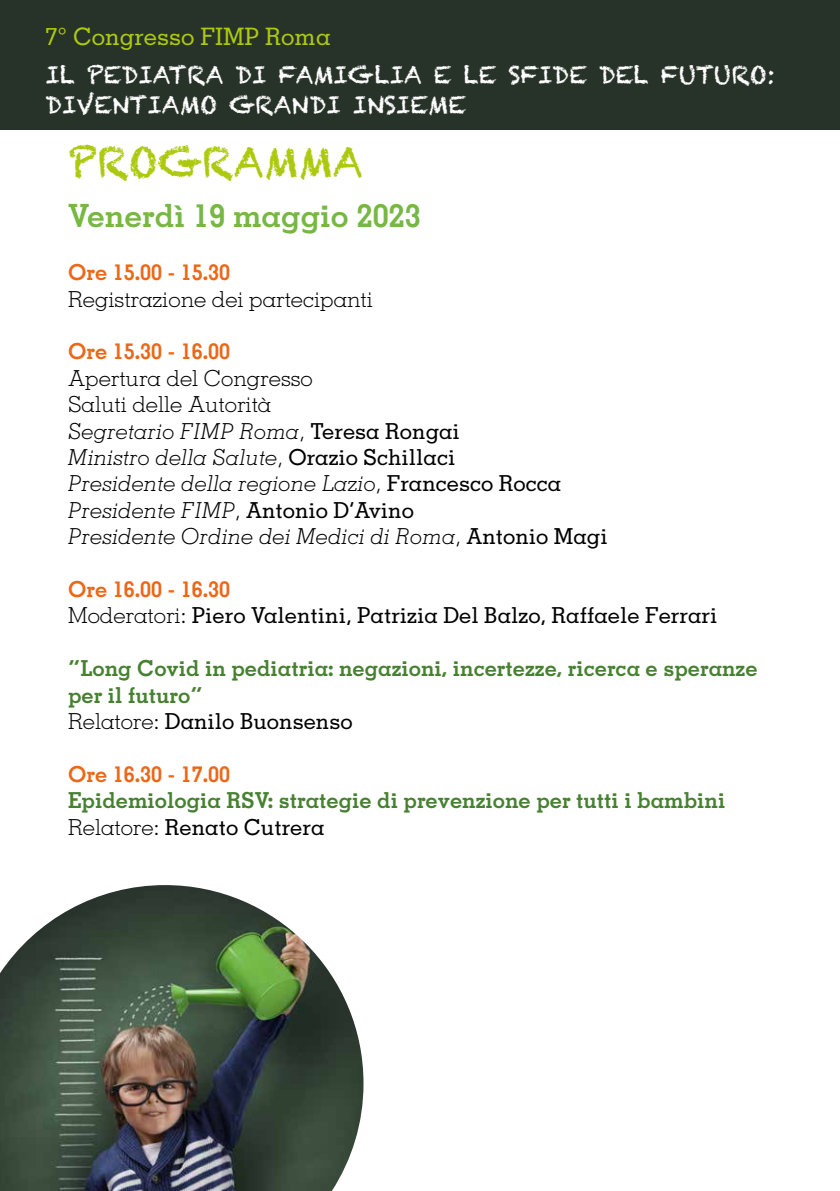
<style>
.page{position:relative;width:840px;height:1191px;background:#fff}
.page>*{position:absolute;margin:0;border:0;box-sizing:border-box;transform-origin:0 0}
.t1{font:40.8px "Chalkduster";color:#adc90e}
.t2{font:700 32px "Memphis LT Std";color:#76b843}
.t3{font:24px/30px "Chalkduster";color:#fff}
.t4{font:500 24px "Memphis LT Std";color:#adc90e}
.t5{font:italic 300 22px/26.4px "Memphis LT Std";color:#000}
.t6{font:700 22px/26.4px "Memphis LT Std";color:#468130}
.t7{font:500 22px/26.4px "Memphis LT Std";color:#000}
.t8{font:700 22px "Memphis LT Std";color:#ec6717}
.t9{font:300 22px "Memphis LT Std";color:#000}
.s1{font-style:normal}
.s2{font-weight:500;font-style:normal}
.s3{font-weight:700;color:#ec6717}
.s4{font-weight:300}
.s5{font-weight:300;color:#000}
.s6{font-weight:500;color:#000}
</style>
<div class="page">
<div style="left:0;top:0;width:839px;height:129px;background:#273228"></div>
<img style="left:0;top:885px;width:363px;height:306px">
<p class="t4" style="left:45px;top:22px;width:286px">7° Congresso FIMP Roma</p>
<p class="t3" style="left:45px;top:59px;width:730px">IL PEDIATRA DI FAMIGLIA E LE SFIDE DEL FUTURO:<br>DIVENTIAMO GRANDI INSIEME</p>
<h1 class="t1" style="left:68px;top:138px;width:296px">PROGRAMMA</h1>
<h2 class="t2" style="left:68px;top:196px;width:354px">Venerdì 19 maggio 2023</h2>
<p class="t8" style="left:68px;top:258px;width:163px">Ore 15.00 - 15.30</p>
<p class="t9" style="left:68px;top:285px;width:306px">Registrazione dei partecipanti</p>
<p class="t8" style="left:68px;top:338px;width:163px">Ore 15.30 - 16.00</p>
<p class="t5" style="left:68px;top:365px;width:541px"><span class="s1">Apertura del Congresso<br>Saluti delle Autorità<br></span>Segretario FIMP Roma<span class="s1">,</span> <span class="s2">Teresa Rongai<br></span>Ministro della Salute<span class="s1">,</span> <span class="s2">Orazio Schillaci<br></span>Presidente della regione Lazio<span class="s1">,</span> <span class="s2">Francesco Rocca </span>Presidente FIMP<span class="s1">,</span> <span class="s2">Antonio D’Avino<br></span>Presidente Ordine dei Medici di Roma<span class="s1">,</span> <span class="s2">Antonio Magi</span></p>
<p class="t7" style="left:68px;top:576px;width:650px"><span class="s3">Ore 16.00 - 16.30<br></span><span class="s4">Moderatori:</span> Piero Valentini, Patrizia Del Balzo, Raffaele Ferrari</p>
<p class="t6" style="left:68px;top:655px;width:690px">“Long Covid in pediatria: negazioni, incertezze, ricerca e speranze per il futuro”<br><span class="s5">Relatore:</span> <span class="s6">Danilo Buonsenso</span></p>
<p class="t8" style="left:68px;top:760px;width:163px">Ore 16.30 - 17.00</p>
<p class="t6" style="left:68px;top:787px;width:658px">Epidemiologia RSV: strategie di prevenzione per tutti i bambini<br><span class="s5">Relatore:</span> <span class="s6">Renato Cutrera</span></p>
</div>
